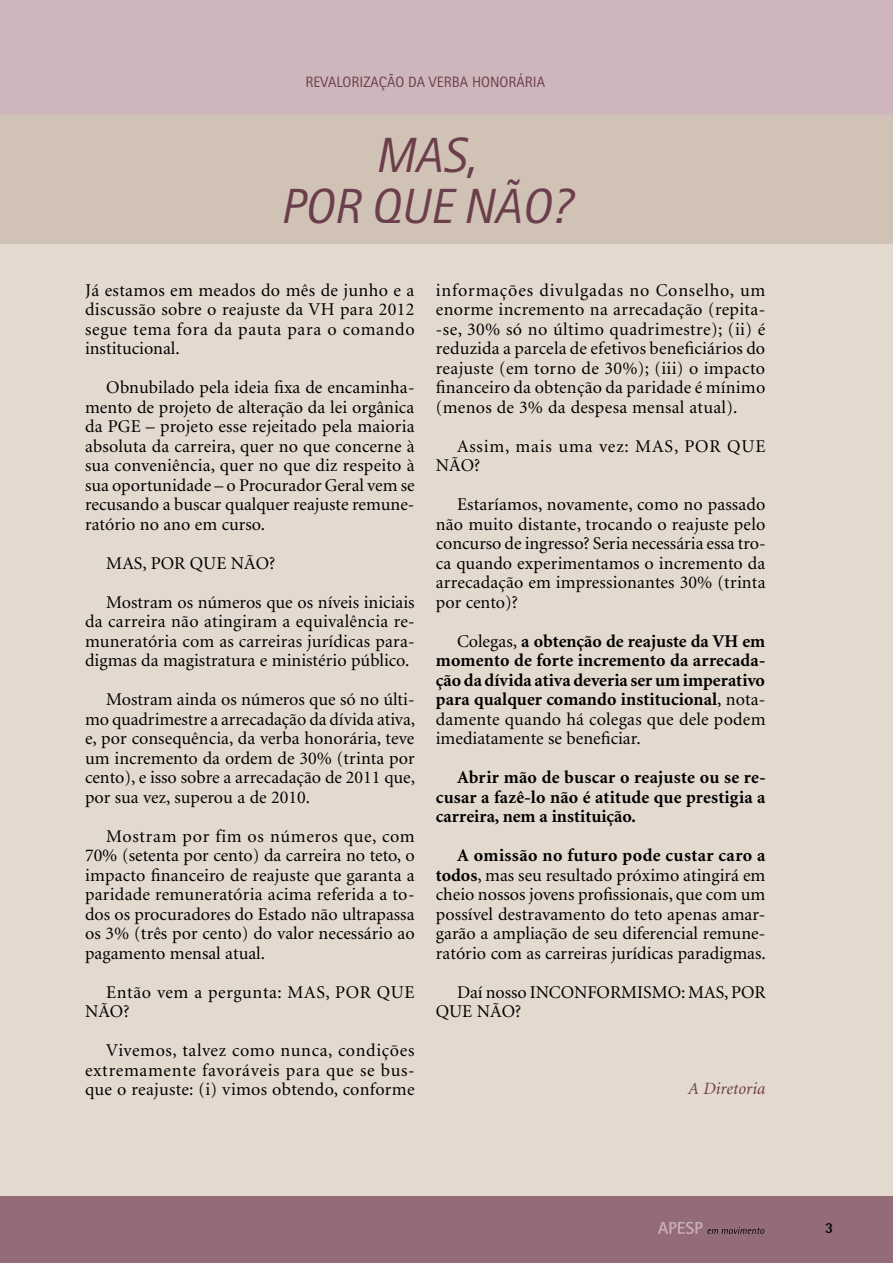
<style>
.page{position:relative;width:893px;height:1263px;background:#fff}
.page>*{position:absolute;margin:0;border:0;box-sizing:border-box;transform-origin:0 0}
.t1{font:italic 49.5px/51px "Rotis Sans Serif Std";color:#6b3e4c;text-align:center}
.t2{font:18px/19.5px "Minion";color:#000;text-align:justify}
.t3{font:700 18px/19.5px "Minion";letter-spacing:.005em;color:#000;text-align:justify}
.t4{font:18px/19.5px "Minion";letter-spacing:.03em;color:#000}
.t5{font:18px/19.5px "Minion";letter-spacing:.05em;color:#000}
.t6{font:italic 17.25px "Minion";color:#6b3e4c}
.t7{font:15px "Rotis Sans Serif Std";color:#6b3e4c}
.t8{font:700 15px "Libre Semi Sans S Si";color:#000}
.s1{font-weight:400}
.s2{font-weight:700}
</style>
<div class="page">
<div style="left:0;top:1196px;width:893px;height:67px;background:#936c78"></div>
<svg style="left:658px;top:1222px;width:106px;height:12px"></svg>
<div style="left:0;top:0;width:893px;height:115px;background:#ceb7bc"></div>
<div style="left:0;top:115px;width:893px;height:129px;background:#d0c2b4"></div>
<div style="left:0;top:244px;width:893px;height:952px;background:#e3d9cf"></div>
<p class="t7" style="left:305px;top:73px;width:16px">REVALORI</p>
<p class="t7" style="left:363px;top:73px;width:17px">ZAÇÃO</p>
<p class="t7" style="left:408px;top:73px;width:30px">DA VERBA</p>
<p class="t7" style="left:472px;top:73px;width:19px">HONOR</p>
<p class="t7" style="left:516px;top:73px;width:16px">ÁRIA</p>
<h1 class="t1" style="left:280px;top:131px;width:292px">MAS,<br>POR QUE NÃO?</h1>
<p class="t2" style="left:85px;top:281px;width:331px">Já estamos em meados do mês de junho e a discussão sobre o reajuste da VH para 2012 segue tema fora da pauta para o comando institucional.</p>
<p class="t2" style="left:85px;top:378px;width:331px;text-indent:21px">Obnubilado pela ideia fixa de encaminha&shy;mento de projeto de alteração da lei orgânica da PGE – projeto esse rejeitado pela maioria absoluta da carreira, quer no que concerne à sua conveniência, quer no que diz respeito à sua oportunidade – o Procurador Geral vem se recusando a buscar qualquer reajuste remune&shy;ratório no ano em curso.</p>
<p class="t2" style="left:106px;top:544px;width:310px;line-height:39px">MAS, POR QUE NÃO?<br>Mostram os números que os níveis iniciais</p>
<p class="t2" style="left:85px;top:612px;width:331px">da carreira não atingiram a equivalência re&shy;muneratória com as carreiras jurídicas para&shy;digmas da magistratura e ministério público.</p>
<p class="t2" style="left:85px;top:690px;width:332px;text-indent:21px">Mostram ainda os números que só no últi&shy;mo quadrimestre a arrecadação da dívida ativa, e, por consequência, da verba honorária, teve um incremento da ordem de 30% (trinta por cento), e isso sobre a arrecadação de 2011 que, por sua vez, superou a de 2010.</p>
<p class="t2" style="left:85px;top:827px;width:331px;text-indent:21px">Mostram por fim os números que, com 70% (setenta por cento) da carreira no teto, o impacto financeiro de reajuste que garanta a paridade remuneratória acima referida a to&shy;dos os procuradores do Estado não ultrapassa os 3% (três por cento) do valor necessário ao pagamento mensal atual.</p>
<p class="t4" style="left:85px;top:983px;width:331px;text-indent:21px">Então vem a pergunta: MAS, POR QUE<br>NÃO?</p>
<p class="t2" style="left:85px;top:1041px;width:331px;text-indent:21px">Vivemos, talvez como nunca, condições extremamente favoráveis para que se bus&shy;que o reajuste: (i) vimos obtendo, conforme</p>
<p class="t2" style="left:436px;top:281px;width:331px">informações divulgadas no Conselho, um enorme incremento na arrecadação (repita--se, 30% só no último quadrimestre); (ii) é reduzida a parcela de efetivos beneficiários do reajuste (em torno de 30%); (iii) o impacto financeiro da obtenção da paridade é mínimo (menos de 3% da despesa mensal atual).</p>
<p class="t5" style="left:436px;top:437px;width:331px;text-indent:21px">Assim, mais uma vez: MAS, POR QUE<br>NÃO?</p>
<p class="t2" style="left:436px;top:495px;width:331px;text-indent:21px">Estaríamos, novamente, como no passado não muito distante, trocando o reajuste pelo concurso de ingresso? Seria necessária essa tro&shy;ca quando experimentamos o incremento da arrecadação em impressionantes 30% (trinta por cento)?</p>
<p class="t3" style="left:436px;top:632px;width:331px;text-indent:21px"><span class="s1">Colegas,</span> a obtenção de reajuste da VH em momento de forte incremento da arrecada&shy;ção da dívida ativa deveria ser um imperativo para qualquer comando institucional<span class="s1">, nota&shy;damente quando há colegas que dele podem imediatamente se beneficiar.</span></p>
<p class="t3" style="left:436px;top:768px;width:331px;text-indent:21px">Abrir mão de buscar o reajuste ou se re&shy;cusar a fazê-lo não é atitude que prestigia a carreira, nem a instituição.</p>
<p class="t2" style="left:436px;top:846px;width:331px;text-indent:21px"><span class="s2">A omissão no futuro pode custar caro a todos</span>, mas seu resultado próximo atingirá em cheio nossos jovens profissionais, que com um possível destravamento do teto apenas amar&shy;garão a ampliação de seu diferencial remune&shy;ratório com as carreiras jurídicas paradigmas.</p>
<p class="t2" style="left:436px;top:983px;width:331px;text-indent:21px">Daí nosso INCONFORMISMO: MAS, POR<br>QUE NÃO?</p>
<p class="t6" style="left:688px;top:1080px;width:79px">A Diretoria</p>
<p class="t8" style="left:825px;top:1219px;width:10px">3</p>
</div>
